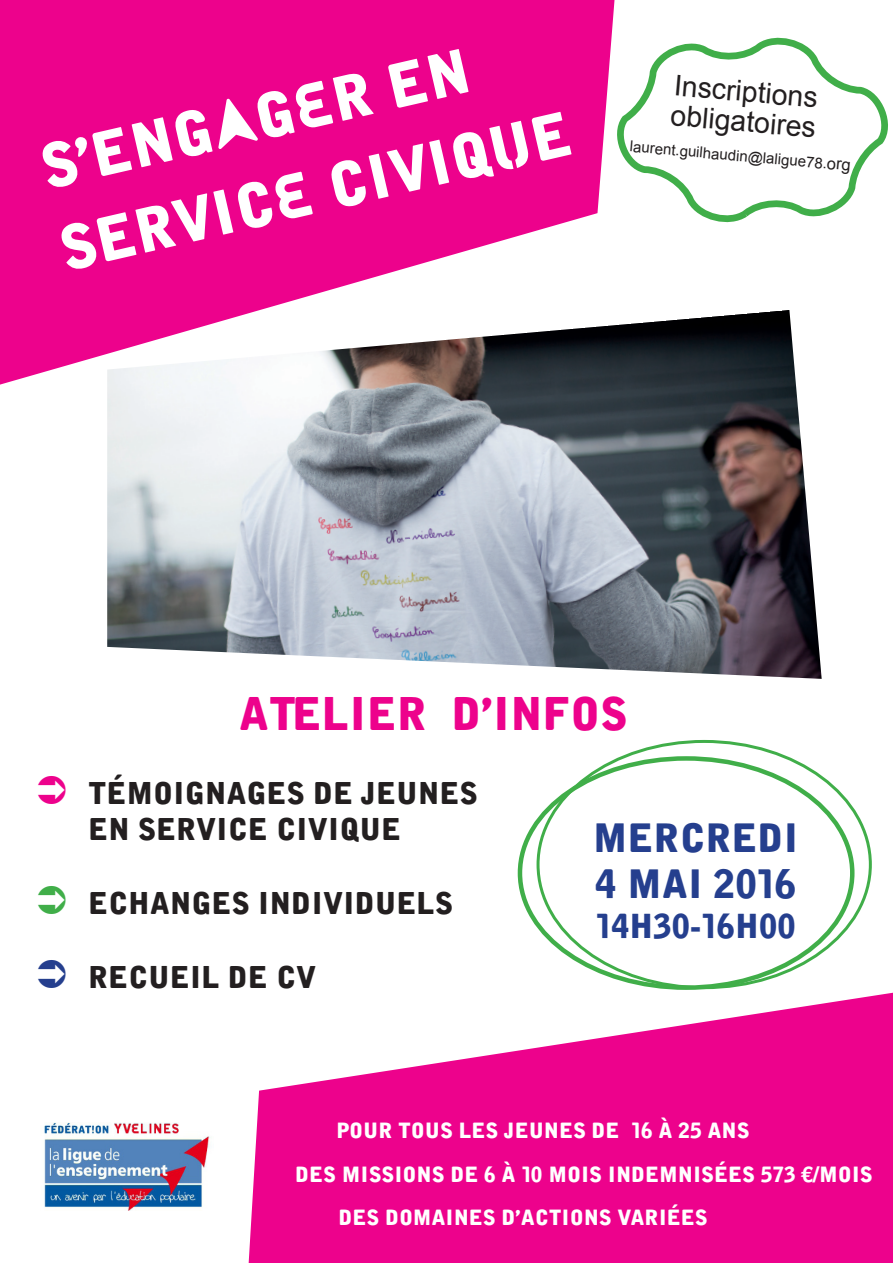
<style>
.page{position:relative;width:893px;height:1263px;background:#fff}
.page>*{position:absolute;margin:0;border:0;box-sizing:border-box;transform-origin:0 0}
.t1{font:60px "Alpha Ligue";color:#fff}
.t2{font:45px "Alpha Ligue";color:#ed028c}
.t3{font:39px "Alpha Ligue";color:#253f8e}
.t4{font:33px "Alpha Ligue";color:#253f8e}
.t5{font:30px "Alpha Ligue";color:#231f20}
.t6{font:28.5px "Arial";color:#231f20}
.t7{font:21px "Alpha Ligue";color:#fff}
.t8{font:15px "Arial";color:#231f20}
.s1{font-size:16.5px}
</style>
<div class="page">
<svg style="left:0;top:0;width:614px;height:385px;background:#ee1c98"></svg>
<svg style="left:613px;top:36px;width:275px;height:188px"></svg>
<img style="left:44px;top:1123px;width:167px;height:87px">
<img style="left:107px;top:310px;width:715px;height:369px">
<svg style="left:249px;top:993px;width:644px;height:270px;fill:#ed028c"></svg>
<p class="t1" style="left:33px;top:132px;width:440px;rotate:-13deg">S’ENGAGER EN</p>
<p class="t1" style="left:52px;top:214px;width:525px;rotate:-13deg">SERVICE CIVIQUE</p>
<p class="t6" style="left:676px;top:65px;width:146px;rotate:5deg">Inscriptions</p>
<p class="t6" style="left:672px;top:95px;width:147px;rotate:5deg">obligatoires</p>
<p class="t8" style="left:631px;top:136px;width:223px;rotate:5deg">laurent.guilhaudin@laligue78.<span class="s1">org</span></p>
<p class="t2" style="left:239px;top:686px;width:391px">ATELIER D’INFOS</p>
<p class="t5" style="left:88px;top:774px;width:391px">TÉMOIGNAGES DE JEUNES</p>
<p class="t5" style="left:88px;top:810px;width:315px">EN SERVICE CIVIQUE</p>
<p class="t5" style="left:88px;top:884px;width:366px">ECHANGES INDIVIDUELS</p>
<p class="t5" style="left:88px;top:958px;width:230px">RECUEIL DE CV</p>
<p class="t3" style="left:593px;top:813px;width:207px">MERCREDI</p>
<p class="t3" style="left:595px;top:860px;width:203px">4 MAI 2016</p>
<p class="t4" style="left:596px;top:906px;width:202px">14H30-16H00</p>
<p class="t7" style="left:336px;top:1117px;width:415px">POUR TOUS LES JEUNES DE 16 À 25 ANS</p>
<p class="t7" style="left:295px;top:1161px;width:579px">DES MISSIONS DE 6 À 10 MOIS INDEMNISÉES 573 €/MOIS</p>
<p class="t7" style="left:338px;top:1204px;width:371px">DES DOMAINES D’ACTIONS VARIÉES</p>
</div>
